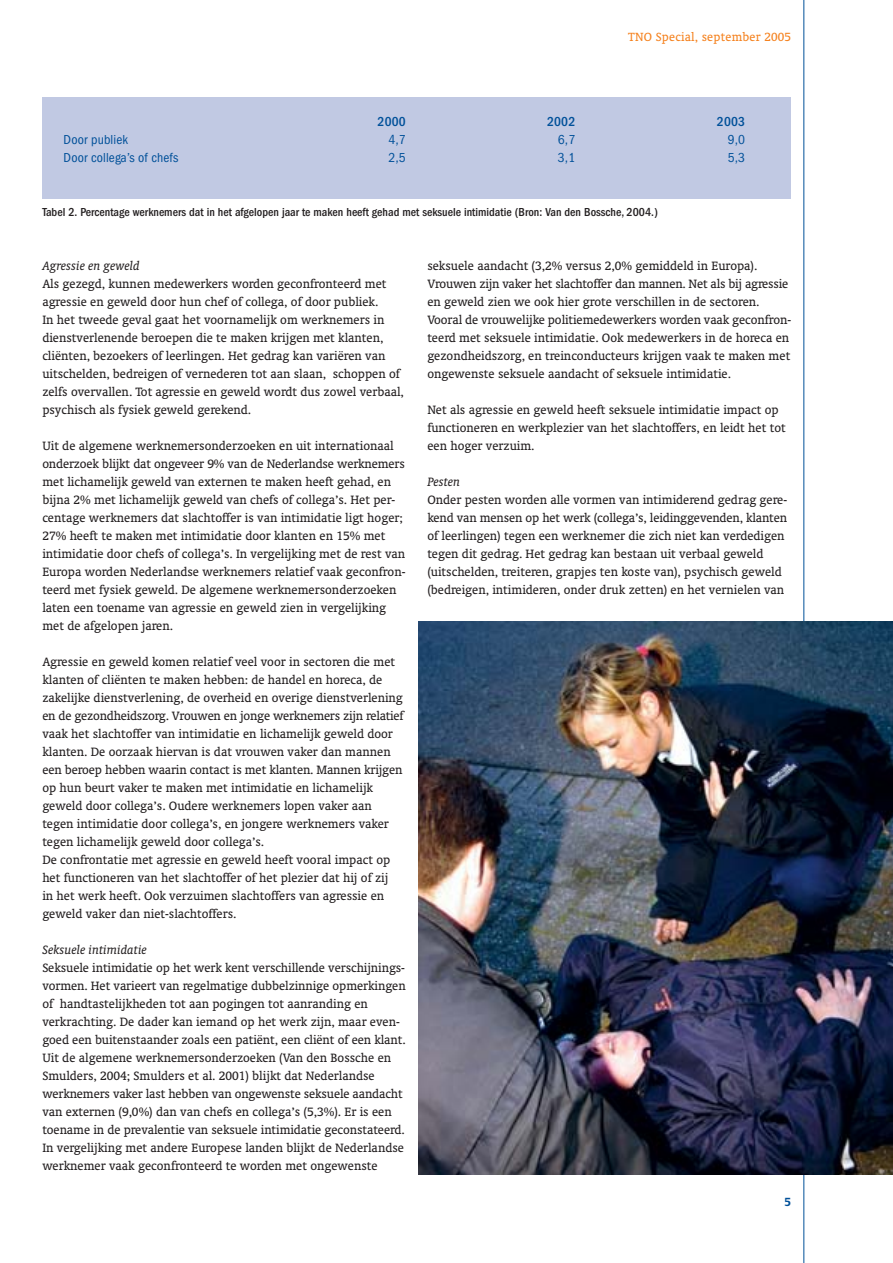
<style>
.page{position:relative;width:893px;height:1263px;background:#fff}
.page>*{position:absolute;margin:0;border:0;box-sizing:border-box;transform-origin:0 0}
.t1{font:13.8px/18px "Oranda BT";color:#231f20}
.t2{font:italic 13.8px "Oranda BT";color:#231f20}
.t3{font:condensed 13.5px "Franklin Gothic";letter-spacing:.01em;color:#005099}
.t4{font:13.5px "Oranda BT";letter-spacing:.015em;color:#f5821f}
.t5{font:500 condensed 13.5px "Franklin Gothic";letter-spacing:.01em;color:#005099}
.t6{font:700 13.5px "Oranda BT";color:#005099}
.t7{font:500 condensed 12px "Franklin Gothic";color:#231f20}
</style>
<div class="page">
<hr style="left:803px;top:0;width:1px;height:1263px;background:#005099">
<img style="left:419px;top:622px;width:473px;height:552px">
<div style="left:42px;top:97px;width:749px;height:101px;background:#c1c9e3"></div>
<p class="t4" style="left:628px;top:32px;width:164px">TNO Special, september 2005</p>
<p class="t5" style="left:377px;top:117px;width:29px">2000</p>
<p class="t5" style="left:547px;top:117px;width:29px">2002</p>
<p class="t5" style="left:717px;top:117px;width:29px">2003</p>
<p class="t3" style="left:64px;top:135px;width:66px">Door publiek</p>
<p class="t3" style="left:388px;top:135px;width:19px">4,7</p>
<p class="t3" style="left:558px;top:135px;width:19px">6,7</p>
<p class="t3" style="left:727px;top:135px;width:19px">9,0</p>
<p class="t3" style="left:64px;top:153px;width:116px">Door collega’s of chefs</p>
<p class="t3" style="left:388px;top:153px;width:19px">2,5</p>
<p class="t3" style="left:558px;top:153px;width:19px">3,1</p>
<p class="t3" style="left:727px;top:153px;width:19px">5,3</p>
<p class="t7" style="left:42px;top:208px;width:617px">Tabel 2. Percentage werknemers dat in het afgelopen jaar te maken heeft gehad met seksuele intimidatie (Bron: Van den Bossche, 2004.)</p>
<p class="t2" style="left:42px;top:260px;width:99px">Agressie en geweld</p>
<p class="t1" style="left:42px;top:276px;width:363px">Als gezegd, kunnen medewerkers worden geconfronteerd met agressie en geweld door hun chef of collega, of door publiek.<br>In het tweede geval gaat het voornamelijk om werknemers in dienstverlenende beroepen die te maken krijgen met klanten, cliënten, bezoekers of leerlingen. Het gedrag kan variëren van uitschelden, bedreigen of vernederen tot aan slaan, schoppen of zelfs overvallen. Tot agressie en geweld wordt dus zowel verbaal, psychisch als fysiek geweld gerekend.</p>
<p class="t1" style="left:42px;top:438px;width:364px">Uit de algemene werknemersonderzoeken en uit internationaal onderzoek blijkt dat ongeveer 9% van de Nederlandse werknemers met lichamelijk geweld van externen te maken heeft gehad, en bijna 2% met lichamelijk geweld van chefs of collega’s. Het per&shy;centage werknemers dat slachtoffer is van intimidatie ligt hoger; 27% heeft te maken met intimidatie door klanten en 15% met intimidatie door chefs of collega’s. In vergelijking met de rest van Europa worden Nederlandse werknemers relatief vaak geconfron&shy;teerd met fysiek geweld. De algemene werknemersonderzoeken laten een toename van agressie en geweld zien in vergelijking met de afgelopen jaren.</p>
<p class="t1" style="left:42px;top:654px;width:363px">Agressie en geweld komen relatief veel voor in sectoren die met klanten of cliënten te maken hebben: de handel en horeca, de zakelijke dienstverlening, de overheid en overige dienstverlening en de gezondheidszorg. Vrouwen en jonge werknemers zijn relatief vaak het slachtoffer van intimidatie en lichamelijk geweld door klanten. De oorzaak hiervan is dat vrouwen vaker dan mannen een beroep hebben waarin contact is met klanten. Mannen krijgen op hun beurt vaker te maken met intimidatie en lichamelijk geweld door collega’s. Oudere werknemers lopen vaker aan tegen intimidatie door collega’s, en jongere werknemers vaker tegen lichamelijk geweld door collega’s.<br>De confrontatie met agressie en geweld heeft vooral impact op het functioneren van het slachtoffer of het plezier dat hij of zij<br>in het werk heeft. Ook verzuimen slachtoffers van agressie en geweld vaker dan niet-slachtoffers.</p>
<p class="t2" style="left:42px;top:944px;width:106px">Seksuele intimidatie</p>
<p class="t1" style="left:42px;top:960px;width:365px">Seksuele intimidatie op het werk kent verschillende verschijnings&shy;vormen. Het varieert van regelmatige dubbelzinnige opmerkingen of handtastelijkheden tot aan pogingen tot aanranding en verkrachting. De dader kan iemand op het werk zijn, maar even&shy;goed een buitenstaander zoals een patiënt, een cliënt of een klant.<br>Uit de algemene werknemersonderzoeken (Van den Bossche en Smulders, 2004; Smulders et al. 2001) blijkt dat Nederlandse werknemers vaker last hebben van ongewenste seksuele aandacht van externen (9,0%) dan van chefs en collega’s (5,3%). Er is een toename in de prevalentie van seksuele intimidatie geconstateerd.<br>In vergelijking met andere Europese landen blijkt de Nederlandse werknemer vaak geconfronteerd te worden met ongewenste</p>
<p class="t1" style="left:427px;top:258px;width:365px">seksuele aandacht (3,2% versus 2,0% gemiddeld in Europa).<br>Vrouwen zijn vaker het slachtoffer dan mannen. Net als bij agressie en geweld zien we ook hier grote verschillen in de sectoren.<br>Vooral de vrouwelijke politiemedewerkers worden vaak geconfron&shy;teerd met seksuele intimidatie. Ook medewerkers in de horeca en gezondheidszorg, en treinconducteurs krijgen vaak te maken met ongewenste seksuele aandacht of seksuele intimidatie.</p>
<p class="t1" style="left:427px;top:402px;width:360px">Net als agressie en geweld heeft seksuele intimidatie impact op functioneren en werkplezier van het slachtoffers, en leidt het tot een hoger verzuim.</p>
<p class="t2" style="left:427px;top:476px;width:34px">Pesten</p>
<p class="t1" style="left:427px;top:492px;width:361px">Onder pesten worden alle vormen van intimiderend gedrag gere&shy;kend van mensen op het werk (collega’s, leidinggevenden, klanten of leerlingen) tegen een werknemer die zich niet kan verdedigen tegen dit gedrag. Het gedrag kan bestaan uit verbaal geweld (uitschelden, treiteren, grapjes ten koste van), psychisch geweld (bedreigen, intimideren, onder druk zetten) en het vernielen van</p>
<p class="t6" style="left:784px;top:1196px;width:8px">5</p>
</div>
